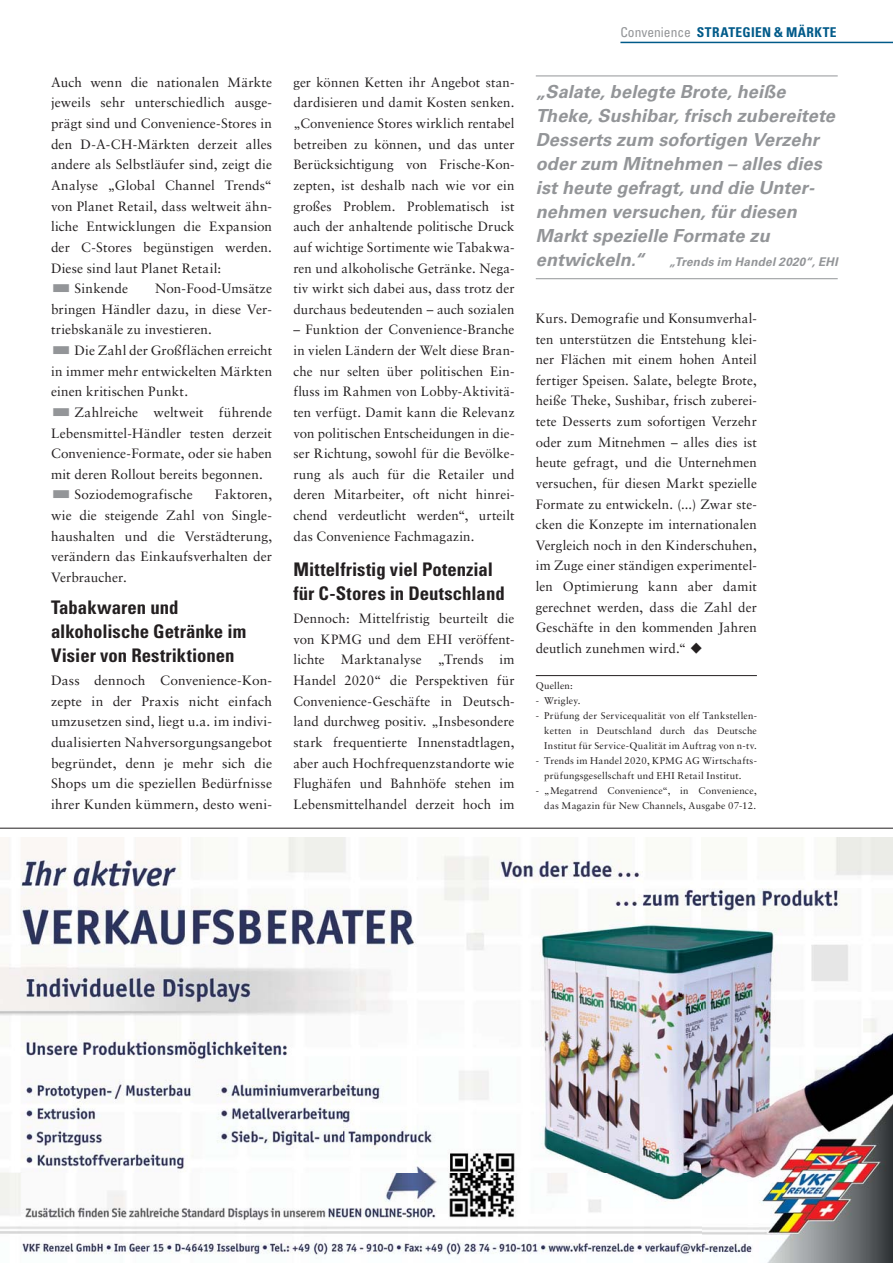
<style>
.page{position:relative;width:893px;height:1263px;background:#fff}
.page>*{position:absolute;margin:0;border:0;box-sizing:border-box;transform-origin:0 0}
.t1{font:700 condensed 18.75px/24px "Univers";color:#231f20}
.t2{font:italic 700 18px/24px "Univers LTCE";letter-spacing:.005em;color:#939598}
.t3{font:13.5px/20.7px "Sabon LT Std";letter-spacing:.01em;color:#231f20;text-align:justify}
.t4{font:700 condensed 13.5px "Univers";letter-spacing:.035em;color:#005a89}
.t5{font:italic 700 12px "Univers LTCE";letter-spacing:.02em;color:#939598}
.t6{font:9.75px/15px "Sabon LT Std";letter-spacing:.025em;color:#231f20;text-align:justify}
.s1{font-weight:400;color:#939598}
</style>
<div class="page">
<hr style="left:620px;top:42px;width:273px;height:1px;background:#005a89">
<img style="left:0;top:838px;width:893px;height:425px">
<hr style="left:0;top:828px;width:893px;height:1px;background:#231f20">
<hr style="left:536px;top:675px;width:221px;height:1px;background:#231f20">
<hr style="left:536px;top:76px;width:302px;height:1px;background:#939598">
<hr style="left:536px;top:278px;width:302px;height:1px;background:#939598">
<p class="t3" style="left:51px;top:73px;width:223px">Auch wenn die nationalen Märkte</p>
<p class="t3" style="left:51px;top:93px;width:223px">jeweils sehr unterschiedlich ausge-</p>
<p class="t3" style="left:51px;top:114px;width:223px">prägt sind und Convenience-Stores in</p>
<p class="t3" style="left:51px;top:134px;width:223px">den D-A-CH-Märkten derzeit alles</p>
<p class="t3" style="left:51px;top:155px;width:223px">andere als Selbstläufer sind, zeigt die</p>
<p class="t3" style="left:51px;top:176px;width:223px">Analyse „Global Channel Trends“</p>
<p class="t3" style="left:51px;top:196px;width:223px">von Planet Retail, dass weltweit ähn-</p>
<p class="t3" style="left:51px;top:217px;width:223px">liche Entwicklungen die Expansion</p>
<p class="t3" style="left:51px;top:238px;width:223px">der C-Stores begünstigen werden.</p>
<p class="t3" style="left:51px;top:258px;width:172px">Diese sind laut Planet Retail:</p>
<p class="t3" style="left:75px;top:279px;width:55px">Sinkende</p>
<p class="t3" style="left:51px;top:279px;width:223px;text-indent:104px">Non-Food-Umsätze bringen Händler dazu, in diese Ver&shy;triebskanäle zu investieren.</p>
<p class="t3" style="left:51px;top:341px;width:223px;text-indent:24px">Die Zahl der Großflächen erreicht in immer mehr entwickelten Märkten einen kritischen Punkt.</p>
<p class="t3" style="left:75px;top:403px;width:199px">Zahlreiche weltweit führende</p>
<p class="t3" style="left:51px;top:423px;width:223px">Lebensmittel-Händler testen derzeit</p>
<p class="t3" style="left:51px;top:444px;width:223px">Convenience-Formate, oder sie haben</p>
<p class="t3" style="left:51px;top:464px;width:213px">mit deren Rollout bereits begonnen.</p>
<p class="t3" style="left:75px;top:485px;width:120px">Soziodemografische</p>
<p class="t3" style="left:51px;top:485px;width:223px;text-indent:164px">Faktoren, wie die steigende Zahl von Single&shy;haushalten und die Verstädterung, verändern das Einkaufsverhalten der Verbraucher.</p>
<h1 class="t1" style="left:51px;top:598px;width:197px">Tabakwaren und alkoholische Getränke im<br>Visier von Restriktionen</h1>
<p class="t3" style="left:51px;top:671px;width:223px">Dass dennoch Convenience-Kon&shy;zepte in der Praxis nicht einfach umzusetzen sind, liegt u.a. im indivi&shy;dualisierten Nahversorgungsangebot begründet, denn je mehr sich die Shops um die speziellen Bedürfnisse ihrer Kunden kümmern, desto weni-</p>
<p class="t3" style="left:293px;top:73px;width:223px">ger können Ketten ihr Angebot stan&shy;dardisieren und damit Kosten senken. „Convenience Stores wirklich rentabel betreiben zu können, und das unter Berücksichtigung von Frische-Kon&shy;zepten, ist deshalb nach wie vor ein großes Problem. Problematisch ist auch der anhaltende politische Druck auf wichtige Sortimente wie Tabakwa&shy;ren und alkoholische Getränke. Nega&shy;tiv wirkt sich dabei aus, dass trotz der durchaus bedeutenden – auch sozialen</p>
<p class="t3" style="left:293px;top:320px;width:223px">– Funktion der Convenience-Branche in vielen Ländern der Welt diese Bran&shy;che nur selten über politischen Ein&shy;fluss im Rahmen von Lobby-Aktivitä&shy;ten verfügt. Damit kann die Relevanz von politischen Entscheidungen in die&shy;ser Richtung, sowohl für die Bevölke&shy;rung als auch für die Retailer und deren Mitarbeiter, oft nicht hinrei&shy;chend verdeutlicht werden“, urteilt das Convenience Fachmagazin.</p>
<h1 class="t1" style="left:293px;top:560px;width:213px">Mittelfristig viel Potenzial für C-Stores in Deutschland</h1>
<p class="t3" style="left:293px;top:609px;width:223px">Dennoch: Mittelfristig beurteilt die von KPMG und dem EHI veröffent&shy;lichte Marktanalyse „Trends im Handel 2020“ die Perspektiven für Convenience-Geschäfte in Deutsch&shy;land durchweg positiv. „Insbesondere stark frequentierte Innenstadtlagen, aber auch Hochfrequenzstandorte wie Flughäfen und Bahnhöfe stehen im Lebensmittelhandel derzeit hoch im</p>
<p class="t4" style="left:620px;top:28px;width:218px"><span class="s1">Convenience</span> STRATEGIEN &amp; MÄRKTE</p>
<p class="t2" style="left:536px;top:81px;width:301px">„Salate, belegte Brote, heiße<br>Theke, Sushibar, frisch zubereitete<br>Desserts zum sofortigen Verzehr oder zum Mitnehmen – alles dies ist heute gefragt, und die Unter&shy;nehmen versuchen, für diesen<br>Markt spezielle Formate zu entwickeln.“</p>
<p class="t5" style="left:669px;top:257px;width:170px">„Trends im Handel 2020“, EHI</p>
<p class="t3" style="left:536px;top:309px;width:223px">Kurs. Demografie und Konsumverhal&shy;ten unterstützen die Entstehung klei&shy;ner Flächen mit einem hohen Anteil fertiger Speisen. Salate, belegte Brote, heiße Theke, Sushibar, frisch zuberei&shy;tete Desserts zum sofortigen Verzehr oder zum Mitnehmen – alles dies ist heute gefragt, und die Unternehmen versuchen, für diesen Markt spezielle Formate zu entwickeln. (...) Zwar ste&shy;cken die Konzepte im internationalen Vergleich noch in den Kinderschuhen, im Zuge einer ständigen experimentel&shy;len Optimierung kann aber damit gerechnet werden, dass die Zahl der Geschäfte in den kommenden Jahren deutlich zunehmen wird.“ ◆</p>
<p class="t6" style="left:536px;top:678px;width:39px">Quellen:</p>
<p class="t6" style="left:536px;top:693px;width:46px">- Wrigley.</p>
<p class="t6" style="left:544px;top:708px;width:214px;text-indent:-9px">- Prüfung der Servicequalität von elf Tankstellen&shy;ketten in Deutschland durch das Deutsche Institut für Service-Qualität im Auftrag von n-tv.</p>
<p class="t6" style="left:544px;top:753px;width:214px;text-indent:-9px">- Trends im Handel 2020, KPMG AG Wirtschafts&shy;prüfungsgesellschaft und EHI Retail Institut.</p>
<p class="t6" style="left:536px;top:783px;width:223px;text-align:right">- „Megatrend Convenience“, in Convenience, das Magazin für New Channels, Ausgabe 07-12.</p>
</div>
